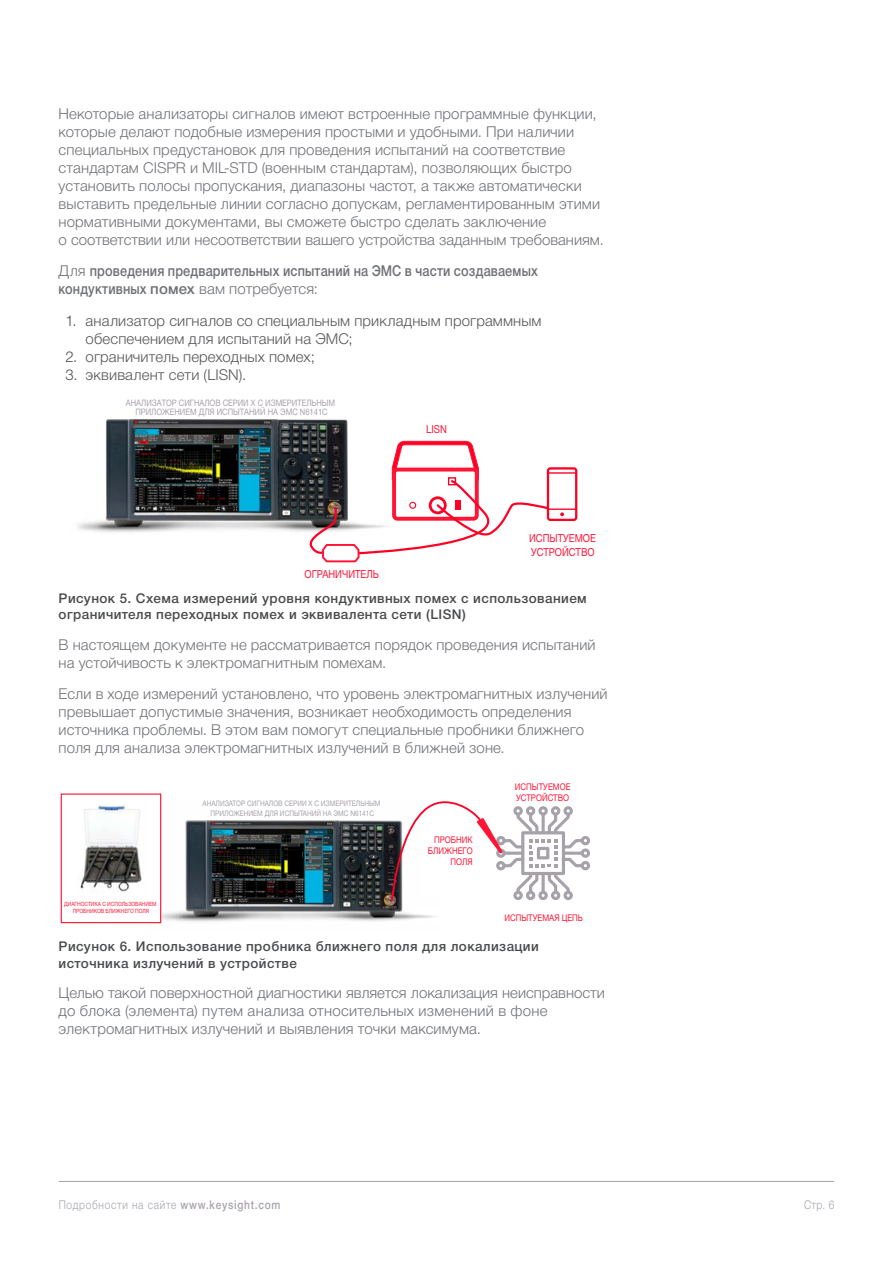
<style>
.page{position:relative;width:893px;height:1263px;background:#fff}
.page>*{position:absolute;margin:0;border:0;box-sizing:border-box;transform-origin:0 0}
.t1{font:300 15px/18px "Helvetica Neue Cyr";letter-spacing:.01em;color:#6f7175}
.t2{font:300 15px/18px "Helvetica Neue Cyr";letter-spacing:.01em;color:#555659}
.t3{font:500 15px/18px "Helvetica Neue Cyr";letter-spacing:.01em;color:#6f7175;scale:.85 1}
.t4{font:500 13.5px/16.5px "Helvetica Neue Cyr";letter-spacing:.03em;color:#494b4d}
.t5{font:300 12px "Helvetica Neue Cyr";letter-spacing:.07em;color:#a7a2ab;scale:.85 1}
.t6{font:11.1px/13.4px "Helvetica Neue Cyr";color:#ff1536;scale:.85 1}
.t7{font:9.3px/11.1px "Helvetica Neue Cyr";color:#ff1536;scale:.85 1}
.t8{font:9px/9.1px "Helvetica Neue Cyr";color:#a7a1aa;text-align:center;scale:.85 1}
.t9{font:7.65px/9.1px "Helvetica Neue Cyr";color:#a7a2aa;text-align:center;scale:.85 1}
.t10{font:5.85px/6.9px "Helvetica Neue Cyr";color:#ff1536;text-align:center;scale:.85 1}
.s1{font-weight:300}
.s2{color:#524e56}
.s3{font-weight:500}
</style>
<div class="page">
<hr style="left:59px;top:1181px;width:775px;height:1px;background:#a7a2ab">
<img style="left:77px;top:419px;width:271px;height:113px">
<svg style="left:307px;top:441px;width:270px;height:122px"></svg>
<img style="left:80px;top:805px;width:62px;height:87px">
<div style="left:61px;top:793px;width:100px;height:130px;border:1px solid #ff1536"></div>
<img style="left:146px;top:802px;width:290px;height:122px">
<svg style="left:390px;top:801px;width:200px;height:101px"></svg>
<p class="t1" style="left:59px;top:105px;width:547px">Некоторые анализаторы сигналов имеют встроенные программные функции, которые делают подобные измерения простыми и удобными. При наличии специальных предустановок для проведения испытаний на соответствие стандартам CISPR и MIL-STD (военным стандартам), позволяющих быстро установить полосы пропускания, диапазоны частот, а также автоматически выставить предельные линии согласно допускам, регламентированным этими нормативными документами, вы сможете быстро сделать заключение<br>о соответствии или несоответствии вашего устройства заданным требованиям.</p>
<p class="t3" style="left:59px;top:262px;width:565px"><span class="s1">Для</span> проведения предварительных испытаний на ЭМС в части создаваемых кондуктивных помех <span class="s1">вам потребуется:</span></p>
<p class="t2" style="left:86px;top:312px;width:457px;text-indent:-20px"><span class="s2">1.</span> анализатор сигналов со специальным прикладным программным обеспечением для испытаний на ЭМС;</p>
<p class="t2" style="left:65px;top:348px;width:251px"><span class="s2">2.</span> ограничитель переходных помех;</p>
<p class="t2" style="left:65px;top:366px;width:182px"><span class="s2">3.</span> эквивалент сети (LISN).</p>
<p class="t8" style="left:126px;top:399px;width:248px">АНАЛИЗАТОР СИГНАЛОВ СЕРИИ X С ИЗМЕРИТЕЛЬНЫМ<br>ПРИЛОЖЕНИЕМ ДЛЯ ИСПЫТАНИЙ НА ЭМC N6141C</p>
<p class="t6" style="left:426px;top:422px;width:26px">LISN</p>
<p class="t6" style="left:529px;top:532px;width:80px">ИСПЫТУЕМОЕ<br>УСТРОЙСТВО</p>
<p class="t6" style="left:305px;top:567px;width:89px">ОГРАНИЧИТЕЛЬ</p>
<p class="t4" style="left:59px;top:590px;width:530px">Рисунок 5. Схема измерений уровня кондуктивных помех с использованием ограничителя переходных помех и эквивалента сети (LISN)</p>
<p class="t1" style="left:59px;top:636px;width:538px">В настоящем документе не рассматривается порядок проведения испытаний на устойчивость к электромагнитным помехам.</p>
<p class="t1" style="left:59px;top:685px;width:550px">Если в ходе измерений установлено, что уровень электромагнитных излучений превышает допустимые значения, возникает необходимость определения источника проблемы. В этом вам помогут специальные пробники ближнего поля для анализа электромагнитных излучений в ближней зоне.</p>
<p class="t9" style="left:202px;top:799px;width:211px">АНАЛИЗАТОР СИГНАЛОВ СЕРИИ X С ИЗМЕРИТЕЛЬНЫМ<br>ПРИЛОЖЕНИЕМ ДЛЯ ИСПЫТАНИЙ НА ЭМС N6141C</p>
<p class="t7" style="left:428px;top:834px;width:54px;text-align:right">ПРОБНИК<br>БЛИЖНЕГО<br>ПОЛЯ</p>
<p class="t7" style="left:515px;top:781px;width:67px">ИСПЫТУЕМОЕ<br>УСТРОЙСТВО</p>
<p class="t10" style="left:64px;top:901px;width:110px">ДИАГНОСТИКА С ИСПОЛЬЗОВАНИЕМ<br>ПРОБНИКОВ БЛИЖНЕГО ПОЛЯ</p>
<p class="t4" style="left:59px;top:938px;width:482px">Рисунок 6. Использование пробника ближнего поля для локализации источника излучений в устройстве</p>
<p class="t7" style="left:504px;top:912px;width:94px">ИСПЫТУЕМАЯ ЦЕПЬ</p>
<p class="t1" style="left:59px;top:984px;width:548px">Целью такой поверхностной диагностики является локализация неисправности до блока (элемента) путем анализа относительных изменений в фоне электромагнитных излучений и выявления точки максимума.</p>
<p class="t5" style="left:59px;top:1198px;width:262px">Подробности на сайте <span class="s3">www.keysight.com</span></p>
<p class="t5" style="left:804px;top:1198px;width:37px">Стр. 6</p>
</div>
